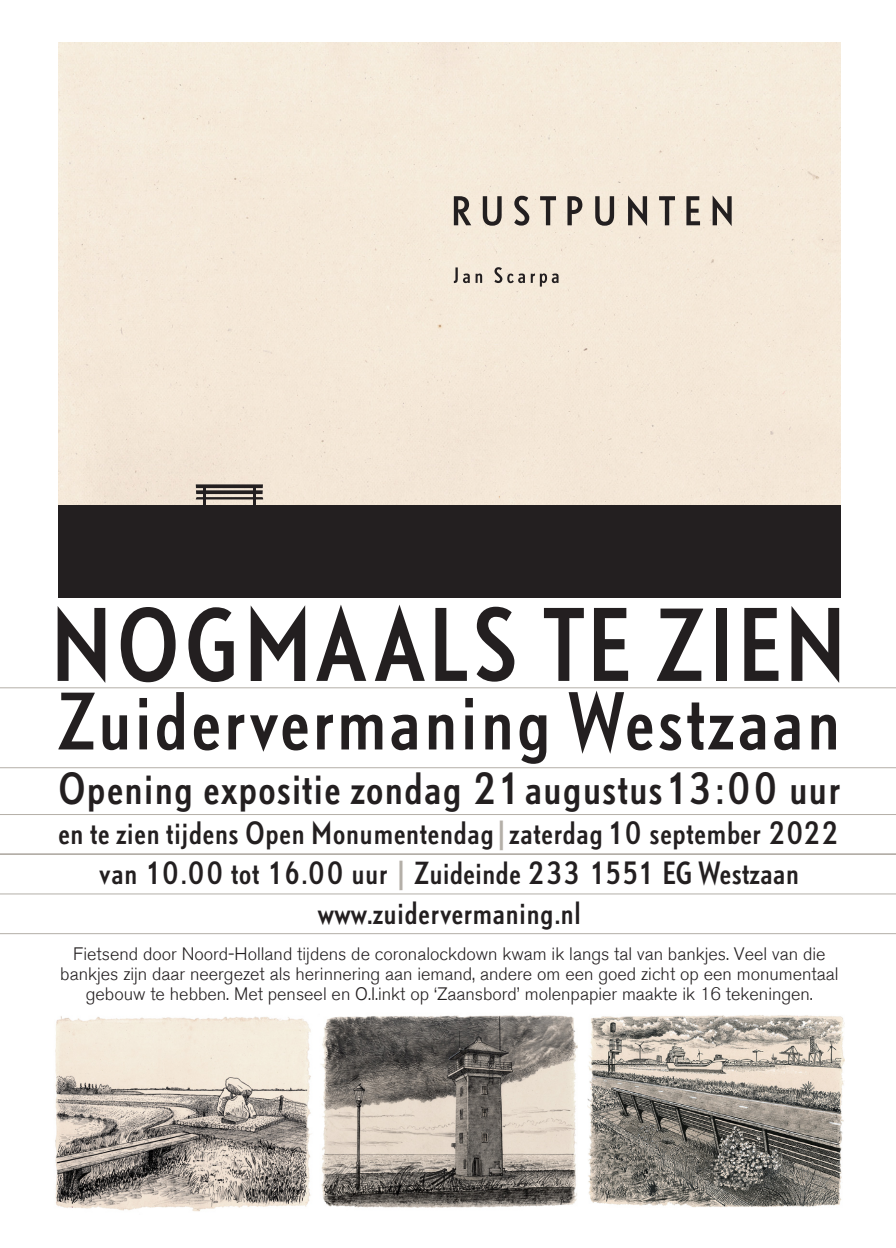
<style>
.page{position:relative;width:896px;height:1248px;background:#fff}
.page>*{position:absolute;margin:0;border:0;box-sizing:border-box;transform-origin:0 0}
.t1{font:condensed 92.8px "DTL Nobel T";letter-spacing:.04em;color:#231f20}
.t2{font:condensed 73px "DTL Nobel T";letter-spacing:.03em;color:#231f20}
.t3{font:condensed 40.2px "DTL Nobel T";letter-spacing:.02em;color:#231f20}
.t4{font:condensed 28.8px "DTL Nobel T";letter-spacing:.01em;color:#231f20}
.t5{font:condensed 28.6px "DTL Nobel T";letter-spacing:.005em;color:#231f20}
.t6{font:300 18px/20px "Akzidenz Grotesk BE";color:#231f20;text-align:center}
.s1{color:#b4afa8}
</style>
<div class="page">
<div style="left:58px;top:43px;width:782px;height:462px;background:#f5e9d9"></div>
<div style="left:58px;top:505px;width:782px;height:92px;background:#231f20"></div>
<svg style="left:196px;top:484px;width:67px;height:4px"></svg>
<svg style="left:196px;top:490px;width:67px;height:4px"></svg>
<hr style="left:253px;top:487px;width:2px;height:21px;background:#231f20">
<svg style="left:196px;top:497px;width:67px;height:2px"></svg>
<hr style="left:203px;top:487px;width:3px;height:21px;background:#231f20">
<svg style="left:454px;top:195px;width:277px;height:31px;background:#b8afa4"></svg>
<svg style="left:454px;top:267px;width:104px;height:19px;background:#cdc3b7"></svg>
<img style="left:321px;top:1015px;width:256px;height:193px">
<img style="left:588px;top:1015px;width:257px;height:192px">
<img style="left:55px;top:1016px;width:256px;height:196px">
<hr style="left:0;top:687px;width:896px;height:1px;background:#b4afa8">
<hr style="left:0;top:853px;width:896px;height:1px;background:#b4afa8">
<hr style="left:0;top:814px;width:896px;height:1px;background:#b4afa8">
<hr style="left:0;top:767px;width:896px;height:1px;background:#b4afa8">
<hr style="left:0;top:893px;width:896px;height:1px;background:#b4afa8">
<hr style="left:0;top:933px;width:896px;height:1px;background:#b4afa8">
<p class="t1" style="left:51px;top:579px;width:797px">NOGMAALS TE ZIEN</p>
<p class="t2" style="left:58px;top:669px;width:784px">Zuidervermaning Westzaan</p>
<p class="t3" style="left:58px;top:759px;width:784px">Opening expositie zondag 21augustus13:00 uur</p>
<p class="t4" style="left:58px;top:811px;width:784px">en te zien tijdens Open Monumentendag<span class="s1">|</span>zaterdag 10 september 2022</p>
<p class="t5" style="left:100px;top:852px;width:701px">van 10.00 tot 16.00 uur <span class="s1">|</span> Zuideinde 233 1551 EG Westzaan</p>
<p class="t5" style="left:318px;top:892px;width:265px">www.zuidervermaning.nl</p>
<p class="t6" style="left:60px;top:944px;width:779px">Fietsend door Noord-Holland tijdens de coronalockdown kwam ik langs tal van bankjes. Veel van die bankjes zijn daar neergezet als herinnering aan iemand, andere om een goed zicht op een monumentaal gebouw te hebben. Met penseel en O.I.inkt op ‘Zaansbord’ molenpapier maakte ik 16 tekeningen.</p>
</div>
